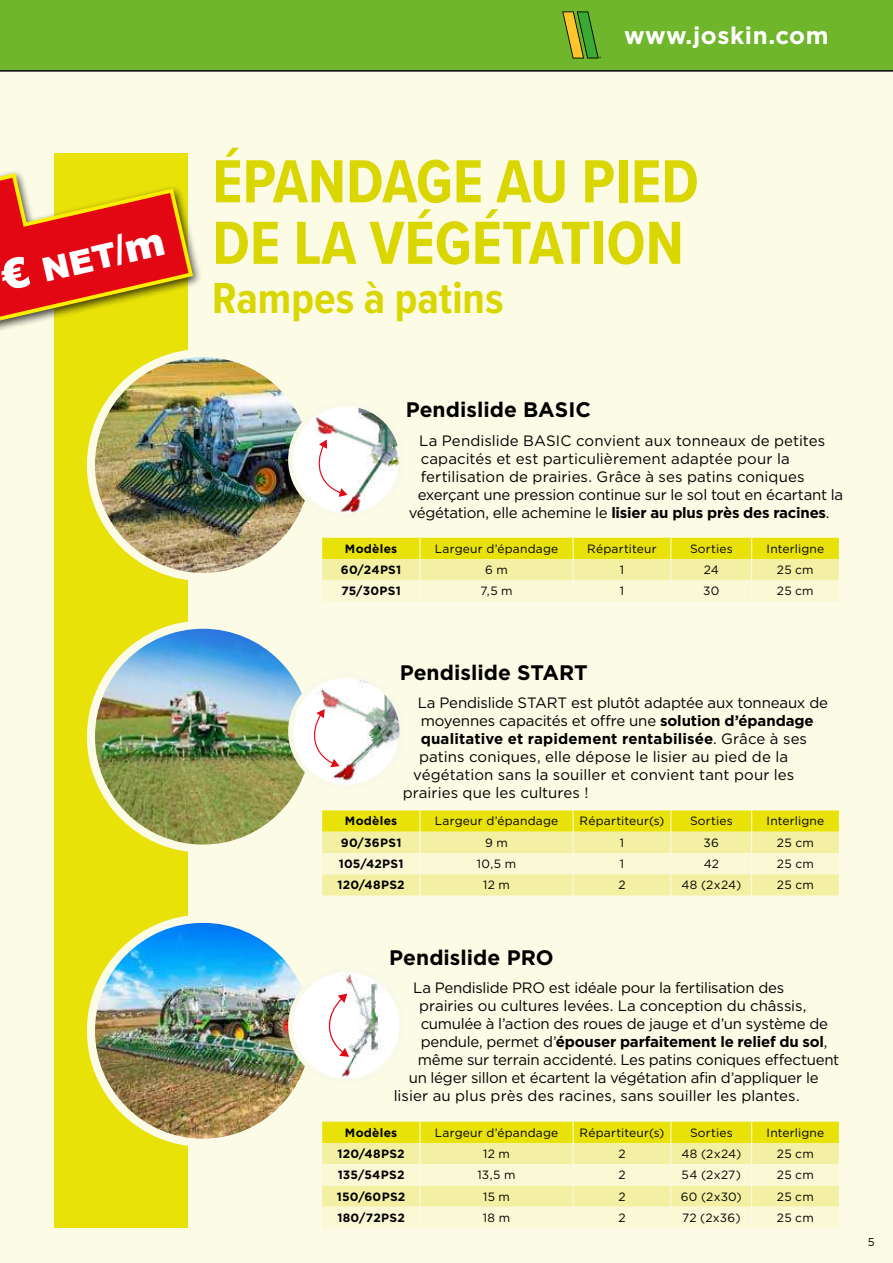
<style>
.page{position:relative;width:893px;height:1263px;background:#fcfbe6}
.page>*{position:absolute;margin:0;border:0;box-sizing:border-box;transform-origin:0 0}
.t1{font:700 63px/61.5px "Proxima Nova Cond";color:#dad600}
.t2{font:700 45px "Proxima Nova Cond";color:#dad600}
.t3{font:900 33px "Arial";color:#fff}
.t4{font:700 24px "Gotham";letter-spacing:.025em;color:#fff}
.t5{font:700 21px "Gotham";color:#000}
.t6{font:15px "Gotham";letter-spacing:-.01em;color:#000}
.t7{font:700 15px "Gotham";color:#000}
.t8{font:12px "Gotham";letter-spacing:.02em;color:#000}
.t9{font:700 12px "Gotham";letter-spacing:.02em;color:#000}
.t10{font:11.25px "Gotham";color:#000}
.s1{font-size:42px}
.s2{font-size:40.5px}
.s3{font-weight:700}
.s4{font-weight:400}
</style>
<div class="page">
<div style="left:54px;top:153px;width:134px;height:1075px;background:#e8e208"></div>
<img style="left:91px;top:353px;width:224px;height:224px;border-radius:112px">
<div style="left:87px;top:349px;width:232px;height:232px;border:8px solid #fcfbe6;border-radius:50%"></div>
<img style="left:91px;top:625px;width:209px;height:224px">
<div style="left:87px;top:621px;width:232px;height:232px;border:8px solid #fcfbe6;border-radius:50%"></div>
<img style="left:91px;top:922px;width:214px;height:216px">
<div style="left:87px;top:915px;width:232px;height:232px;border:8px solid #fcfbe6;border-radius:50%"></div>
<img style="left:291px;top:404px;width:111px;height:111px;border-radius:56px">
<div style="left:288px;top:402px;width:116px;height:116px;border:5px solid #f8f9e6;border-radius:50%"></div>
<img style="left:291px;top:680px;width:107px;height:104px">
<div style="left:288px;top:673px;width:116px;height:116px;border:5px solid #f8f9e6;border-radius:50%"></div>
<img style="left:291px;top:970px;width:111px;height:111px;border-radius:56px">
<div style="left:288px;top:967px;width:116px;height:116px;border:5px solid #f8f9e6;border-radius:50%"></div>
<svg style="left:314px;top:440px;width:34px;height:57px;background:#fcedee"></svg>
<svg style="left:310px;top:709px;width:30px;height:58px;background:#fcebec"></svg>
<svg style="left:324px;top:993px;width:25px;height:64px;background:#fce6e7"></svg>
<svg style="left:322px;top:538px;width:517px;height:63px;background:#f2ee80"></svg>
<svg style="left:322px;top:810px;width:517px;height:85px;background:#f2ee8a"></svg>
<svg style="left:322px;top:1122px;width:517px;height:106px;background:#f4f099"></svg>
<div style="left:0;top:169px;width:203px;height:192px;background:#000;opacity:.75"></div>
<svg style="left:0;top:171px;width:195px;height:182px"></svg>
<div style="left:0;top:0;width:893px;height:72px;background:#70b62c"></div>
<svg style="left:562px;top:11px;width:39px;height:47px;background:#78a229"></svg>
<h3 class="t3" style="left:-3px;top:261px;width:169px;rotate:-13deg"><span class="s1">€</span> NET<span class="s2">/m</span></h3>
<h3 class="t4" style="left:624px;top:26px;width:206px">www.joskin.com</h3>
<h1 class="t1" style="left:212px;top:150px;width:488px">ÉPANDAGE AU PIED<br>DE LA VÉGÉTATION</h1>
<h2 class="t2" style="left:212px;top:274px;width:293px">Rampes à patins</h2>
<h3 class="t5" style="left:406px;top:397px;width:187px">Pendislide BASIC</h3>
<p class="t6" style="left:419px;top:434px;width:407px">La Pendislide BASIC convient aux tonneaux de petites</p>
<p class="t6" style="left:421px;top:452px;width:371px">capacités et est particulièrement adaptée pour la</p>
<p class="t6" style="left:421px;top:470px;width:385px">fertilisation de prairies. Grâce à ses patins coniques</p>
<p class="t6" style="left:418px;top:488px;width:427px">exerçant une pression continue sur le sol tout en écartant la</p>
<p class="t6" style="left:409px;top:506px;width:422px">végétation, elle achemine le <span class="s3">lisier au plus près des racines</span>.</p>
<p class="t9" style="left:345px;top:542px;width:54px">Modèles</p>
<p class="t8" style="left:435px;top:543px;width:125px">Largeur d’épandage</p>
<p class="t8" style="left:587px;top:543px;width:71px">Répartiteur</p>
<p class="t8" style="left:690px;top:543px;width:44px">Sorties</p>
<p class="t8" style="left:767px;top:543px;width:59px">Interligne</p>
<p class="t9" style="left:341px;top:563px;width:62px">60/24PS1</p>
<p class="t8" style="left:485px;top:564px;width:24px">6 m</p>
<p class="t8" style="left:620px;top:564px;width:6px">1</p>
<p class="t8" style="left:704px;top:564px;width:17px">24</p>
<p class="t8" style="left:777px;top:564px;width:38px">25 cm</p>
<p class="t9" style="left:341px;top:584px;width:61px">75/30PS1</p>
<p class="t8" style="left:480px;top:586px;width:34px">7,5 m</p>
<p class="t8" style="left:620px;top:586px;width:6px">1</p>
<p class="t8" style="left:703px;top:586px;width:18px">30</p>
<p class="t8" style="left:777px;top:586px;width:38px">25 cm</p>
<h3 class="t5" style="left:400px;top:660px;width:190px">Pendislide START</h3>
<p class="t6" style="left:418px;top:696px;width:412px">La Pendislide START est plutôt adaptée aux tonneaux de</p>
<p class="t6" style="left:421px;top:714px;width:394px">moyennes capacités et offre une <span class="s3">solution d’épandage</span></p>
<p class="t7" style="left:421px;top:730px;width:388px">qualitative et rapidement rentabilisée<span class="s4">. Grâce à ses</span></p>
<p class="t6" style="left:419px;top:750px;width:370px">patins coniques, elle dépose le lisier au pied de la</p>
<p class="t6" style="left:413px;top:768px;width:383px">végétation sans la souiller et convient tant pour les</p>
<p class="t6" style="left:403px;top:786px;width:187px">prairies que les cultures !</p>
<p class="t9" style="left:345px;top:814px;width:54px">Modèles</p>
<p class="t8" style="left:435px;top:816px;width:125px">Largeur d’épandage</p>
<p class="t8" style="left:580px;top:816px;width:86px">Répartiteur(s)</p>
<p class="t8" style="left:690px;top:816px;width:44px">Sorties</p>
<p class="t8" style="left:767px;top:816px;width:59px">Interligne</p>
<p class="t9" style="left:341px;top:835px;width:62px">90/36PS1</p>
<p class="t8" style="left:485px;top:837px;width:24px">9 m</p>
<p class="t8" style="left:620px;top:837px;width:6px">1</p>
<p class="t8" style="left:704px;top:837px;width:17px">36</p>
<p class="t8" style="left:777px;top:837px;width:38px">25 cm</p>
<p class="t9" style="left:339px;top:857px;width:66px">105/42PS1</p>
<p class="t8" style="left:477px;top:858px;width:41px">10,5 m</p>
<p class="t8" style="left:620px;top:858px;width:6px">1</p>
<p class="t8" style="left:704px;top:858px;width:17px">42</p>
<p class="t8" style="left:777px;top:858px;width:38px">25 cm</p>
<p class="t9" style="left:338px;top:878px;width:69px">120/48PS2</p>
<p class="t8" style="left:483px;top:880px;width:28px">12 m</p>
<p class="t8" style="left:618px;top:880px;width:9px">2</p>
<p class="t8" style="left:681px;top:880px;width:61px">48 (2x24)</p>
<p class="t8" style="left:777px;top:880px;width:38px">25 cm</p>
<h3 class="t5" style="left:389px;top:945px;width:166px">Pendislide PRO</h3>
<p class="t6" style="left:413px;top:981px;width:372px">La Pendislide PRO est idéale pour la fertilisation des</p>
<p class="t6" style="left:419px;top:999px;width:389px">prairies ou cultures levées. La conception du châssis,</p>
<p class="t6" style="left:421px;top:1017px;width:409px">cumulée à l’action des roues de jauge et d’un système de</p>
<p class="t7" style="left:421px;top:1033px;width:408px"><span class="s4">pendule, permet d’</span>épouser parfaitement le relief du sol<span class="s4">,</span></p>
<p class="t6" style="left:418px;top:1053px;width:423px">même sur terrain accidenté. Les patins coniques effectuent</p>
<p class="t6" style="left:409px;top:1071px;width:411px">un léger sillon et écartent la végétation afin d’appliquer le</p>
<p class="t6" style="left:394px;top:1089px;width:408px">lisier au plus près des racines, sans souiller les plantes.</p>
<p class="t9" style="left:345px;top:1125px;width:54px">Modèles</p>
<p class="t8" style="left:435px;top:1127px;width:125px">Largeur d’épandage</p>
<p class="t8" style="left:580px;top:1127px;width:86px">Répartiteur(s)</p>
<p class="t8" style="left:690px;top:1127px;width:44px">Sorties</p>
<p class="t8" style="left:767px;top:1127px;width:59px">Interligne</p>
<p class="t9" style="left:337px;top:1147px;width:69px">120/48PS2</p>
<p class="t8" style="left:483px;top:1148px;width:28px">12 m</p>
<p class="t8" style="left:618px;top:1148px;width:9px">2</p>
<p class="t8" style="left:681px;top:1148px;width:61px">48 (2x24)</p>
<p class="t8" style="left:777px;top:1148px;width:38px">25 cm</p>
<p class="t9" style="left:338px;top:1168px;width:68px">135/54PS2</p>
<p class="t8" style="left:477px;top:1170px;width:40px">13,5 m</p>
<p class="t8" style="left:618px;top:1170px;width:9px">2</p>
<p class="t8" style="left:682px;top:1170px;width:61px">54 (2x27)</p>
<p class="t8" style="left:777px;top:1170px;width:38px">25 cm</p>
<p class="t9" style="left:337px;top:1189px;width:70px">150/60PS2</p>
<p class="t8" style="left:483px;top:1191px;width:28px">15 m</p>
<p class="t8" style="left:618px;top:1191px;width:9px">2</p>
<p class="t8" style="left:681px;top:1191px;width:62px">60 (2x30)</p>
<p class="t8" style="left:777px;top:1191px;width:38px">25 cm</p>
<p class="t9" style="left:337px;top:1210px;width:69px">180/72PS2</p>
<p class="t8" style="left:483px;top:1212px;width:29px">18 m</p>
<p class="t8" style="left:618px;top:1212px;width:9px">2</p>
<p class="t8" style="left:682px;top:1212px;width:60px">72 (2x36)</p>
<p class="t8" style="left:777px;top:1212px;width:38px">25 cm</p>
<p class="t10" style="left:868px;top:1236px;width:8px">5</p>
</div>
